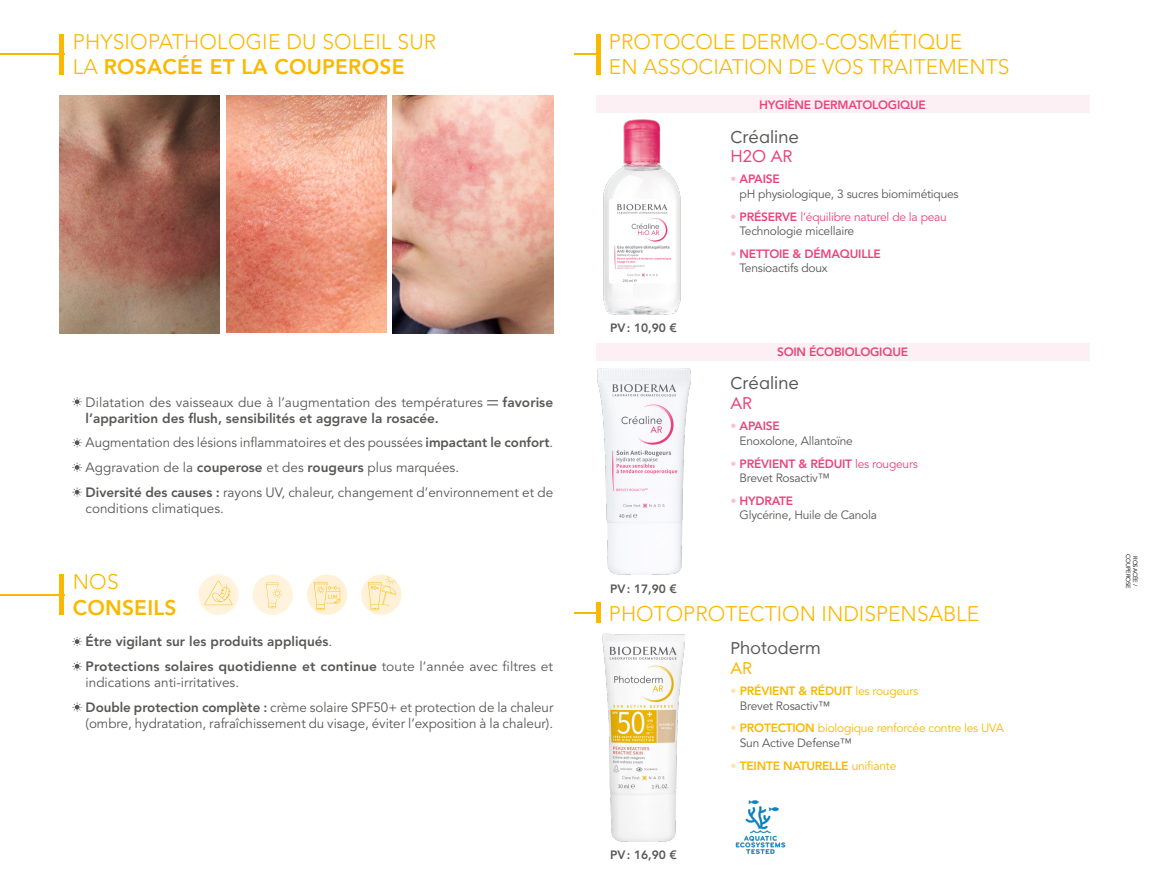
<style>
.page{position:relative;width:1149px;height:893px;background:#fff}
.page>*{position:absolute;margin:0;border:0;box-sizing:border-box;transform-origin:0 0}
.t1{font:300 21px/25.2px "Avenir LT Pro";color:#fbb800}
.t2{font:800 21px "Avenir LT Pro";letter-spacing:.01em;color:#fbb800}
.t3{font:16.5px "Bioderma";color:#575756}
.t4{font:16.5px "Bioderma";color:#e9457c}
.t5{font:16.5px "Bioderma";color:#fbb800}
.t6{font:13.5px/24.8px "Avenir LT Pro";color:#575756}
.t7{font:800 13.5px/24.8px "Avenir LT Pro";letter-spacing:.005em;color:#575756}
.t8{font:800 12px/14.4px "Avenir LT Pro";letter-spacing:-.02em;color:#e9457c}
.t9{font:12px/14.4px "Avenir LT Pro";letter-spacing:-.02em;color:#575756}
.t10{font:800 12px/14.4px "Avenir LT Pro";letter-spacing:-.02em;color:#fbb800}
.t11{font:12px/14.4px "Avenir LT Pro";letter-spacing:-.02em;color:#fbb800}
.t12{font:12px/14.4px "Avenir LT Pro";letter-spacing:-.02em;color:#e9457c}
.t13{font:800 12px "Avenir LT Pro";color:#575756}
.t14{font:6px/7.2px "Avenir LT Pro";letter-spacing:-.02em;color:#000;text-align:center}
.s1{font-weight:800}
.s2{font-weight:400}
.s3{font-weight:800;color:#f7c1ce}
.s4{font-weight:800;color:#e9457c}
.s5{color:#575756}
.s6{color:#f7c1ce}
.s7{font-weight:400;color:#575756}
.s8{color:#ffe3aa}
.s9{font-weight:800;color:#ffe3aa}
</style>
<div class="page">
<img style="left:60px;top:95px;width:160px;height:238px">
<img style="left:226px;top:95px;width:160px;height:238px">
<img style="left:393px;top:95px;width:160px;height:238px">
<svg style="left:72px;top:397px;width:10px;height:10px"></svg>
<svg style="left:487px;top:400px;width:11px;height:5px"></svg>
<svg style="left:72px;top:438px;width:10px;height:9px"></svg>
<svg style="left:72px;top:463px;width:10px;height:9px"></svg>
<svg style="left:72px;top:487px;width:10px;height:10px"></svg>
<hr style="left:60px;top:34px;width:4px;height:40px;background:#fbb800">
<hr style="left:0;top:54px;width:64px;height:1px;background:#fbb800">
<div style="left:595px;top:95px;width:494px;height:18px;background:#fdf0f4"></div>
<svg style="left:361px;top:574px;width:40px;height:41px"></svg>
<svg style="left:72px;top:637px;width:10px;height:9px"></svg>
<svg style="left:72px;top:662px;width:10px;height:9px"></svg>
<svg style="left:72px;top:702px;width:10px;height:10px"></svg>
<div style="left:198px;top:575px;width:40px;height:40px;background:#fff3dd;border-radius:50%"></div>
<svg style="left:204px;top:581px;width:28px;height:24px"></svg>
<div style="left:252px;top:575px;width:41px;height:40px;background:#fff3dd;border-radius:50%"></div>
<svg style="left:266px;top:582px;width:16px;height:26px"></svg>
<hr style="left:60px;top:575px;width:4px;height:40px;background:#fbb800">
<hr style="left:0;top:594px;width:64px;height:1px;background:#fbb800">
<div style="left:307px;top:575px;width:40px;height:40px;background:#fff1d6;border-radius:50%"></div>
<svg style="left:314px;top:582px;width:26px;height:28px"></svg>
<div style="left:595px;top:34px;width:5px;height:40px;background:#fbb800"></div>
<svg style="left:574px;top:54px;width:21px;height:1px"></svg>
<div style="left:595px;top:343px;width:494px;height:18px;background:#fdf0f4"></div>
<img style="left:603px;top:120px;width:77px;height:195px">
<img style="left:597px;top:369px;width:93px;height:206px">
<div style="left:595px;top:603px;width:5px;height:20px;background:#fbb800"></div>
<svg style="left:574px;top:612px;width:21px;height:1px"></svg>
<img style="left:735px;top:800px;width:51px;height:54px">
<img style="left:602px;top:634px;width:82px;height:208px">
<h1 class="t1" style="left:73px;top:29px;width:365px">PHYSIOPATHOLOGIE DU SOLEIL SUR<br>LA <span class="s1">ROSACÉE ET LA COUPEROSE</span></h1>
<p class="t6" style="left:86px;top:390px;width:398px">Dilatation des vaisseaux due à l’augmentation des températures</p>
<p class="t7" style="left:502px;top:390px;width:52px">favorise</p>
<p class="t6" style="left:86px;top:406px;width:469px"><span class="s1">l’apparition des flush, sensibilités et aggrave la rosacée.<br></span>Augmentation des lésions inflammatoires et des poussées <span class="s1">impactant le confort</span>.<br>Aggravation de la <span class="s1">couperose</span> et des <span class="s1">rougeurs</span> plus marquées.<br><span class="s1">Diversité des causes :</span> rayons UV, chaleur, changement d’environnement et de</p>
<p class="t6" style="left:86px;top:496px;width:140px">conditions climatiques.</p>
<h1 class="t1" style="left:73px;top:570px;width:47px">NOS</h1>
<h1 class="t2" style="left:73px;top:595px;width:105px">CONSEILS</h1>
<p class="t7" style="left:86px;top:629px;width:469px">Étre vigilant sur les produits appliqués<span class="s2">.<br></span>Protections solaires quotidienne et continue <span class="s2">toute l’année avec filtres et</span></p>
<p class="t6" style="left:86px;top:670px;width:469px">indications anti-irritatives.<br><span class="s1">Double protection complète :</span> crème solaire SPF50+ et protection de la chaleur</p>
<p class="t6" style="left:86px;top:711px;width:469px">(ombre, hydratation, rafraîchissement du visage, éviter l’exposition à la chaleur).</p>
<h1 class="t1" style="left:608px;top:29px;width:402px">PROTOCOLE DERMO-COSMÉTIQUE<br>EN ASSOCIATION DE VOS TRAITEMENTS</h1>
<p class="t8" style="left:759px;top:97px;width:168px">HYGIÈNE DERMATOLOGIQUE</p>
<p class="t13" style="left:610px;top:321px;width:68px">PV: 10,90 €</p>
<p class="t3" style="left:730px;top:127px;width:70px">Créaline</p>
<p class="t4" style="left:730px;top:147px;width:64px">H2O AR</p>
<p class="t9" style="left:739px;top:172px;width:220px;text-indent:-9px"><span class="s3">•</span> <span class="s4">APAISE<br></span>pH physiologique, 3 sucres biomimétiques</p>
<p class="t12" style="left:739px;top:210px;width:209px;text-indent:-9px"><span class="s3">•</span> <span class="s1">PRÉSERVE</span> l’équilibre naturel de la peau<br><span class="s5">Technologie micellaire</span></p>
<p class="t8" style="left:739px;top:247px;width:142px;text-indent:-9px"><span class="s6">•</span> NETTOIE &amp; DÉMAQUILLE<br><span class="s7">Tensioactifs doux</span></p>
<p class="t8" style="left:776px;top:345px;width:133px">SOIN ÉCOBIOLOGIQUE</p>
<p class="t3" style="left:730px;top:374px;width:70px">Créaline</p>
<p class="t4" style="left:730px;top:394px;width:23px">AR</p>
<p class="t9" style="left:739px;top:419px;width:115px;text-indent:-9px"><span class="s3">•</span> <span class="s4">APAISE<br></span>Enoxolone, Allantoïne</p>
<p class="t8" style="left:739px;top:456px;width:180px;text-indent:-9px"><span class="s6">•</span> PRÉVIENT &amp; RÉDUIT <span class="s2">les rougeurs<br></span><span class="s7">Brevet Rosactiv™</span></p>
<p class="t9" style="left:739px;top:494px;width:139px;text-indent:-9px"><span class="s3">•</span> <span class="s4">HYDRATE<br></span>Glycérine, Huile de Canola</p>
<p class="t13" style="left:610px;top:581px;width:68px">PV: 17,90 €</p>
<h1 class="t1" style="left:608px;top:601px;width:372px">PHOTOPROTECTION INDISPENSABLE</h1>
<p class="t13" style="left:610px;top:848px;width:68px">PV: 16,90 €</p>
<p class="t3" style="left:730px;top:639px;width:92px">Photoderm</p>
<p class="t5" style="left:730px;top:658px;width:23px">AR</p>
<p class="t10" style="left:739px;top:684px;width:180px;text-indent:-9px"><span class="s8">•</span> PRÉVIENT &amp; RÉDUIT <span class="s2">les rougeurs<br></span><span class="s7">Brevet Rosactiv™</span></p>
<p class="t11" style="left:739px;top:721px;width:265px;text-indent:-9px"><span class="s9">•</span> <span class="s1">PROTECTION</span> biologique renforcée contre les UVA<br><span class="s5">Sun Active Defense™</span></p>
<p class="t10" style="left:730px;top:758px;width:167px"><span class="s8">•</span> TEINTE NATURELLE <span class="s2">unifiante</span></p>
<p class="t14" style="left:1138px;top:554px;width:36px;rotate:90deg">ROSACÉE /<br>COUPEROSE</p>
</div>
